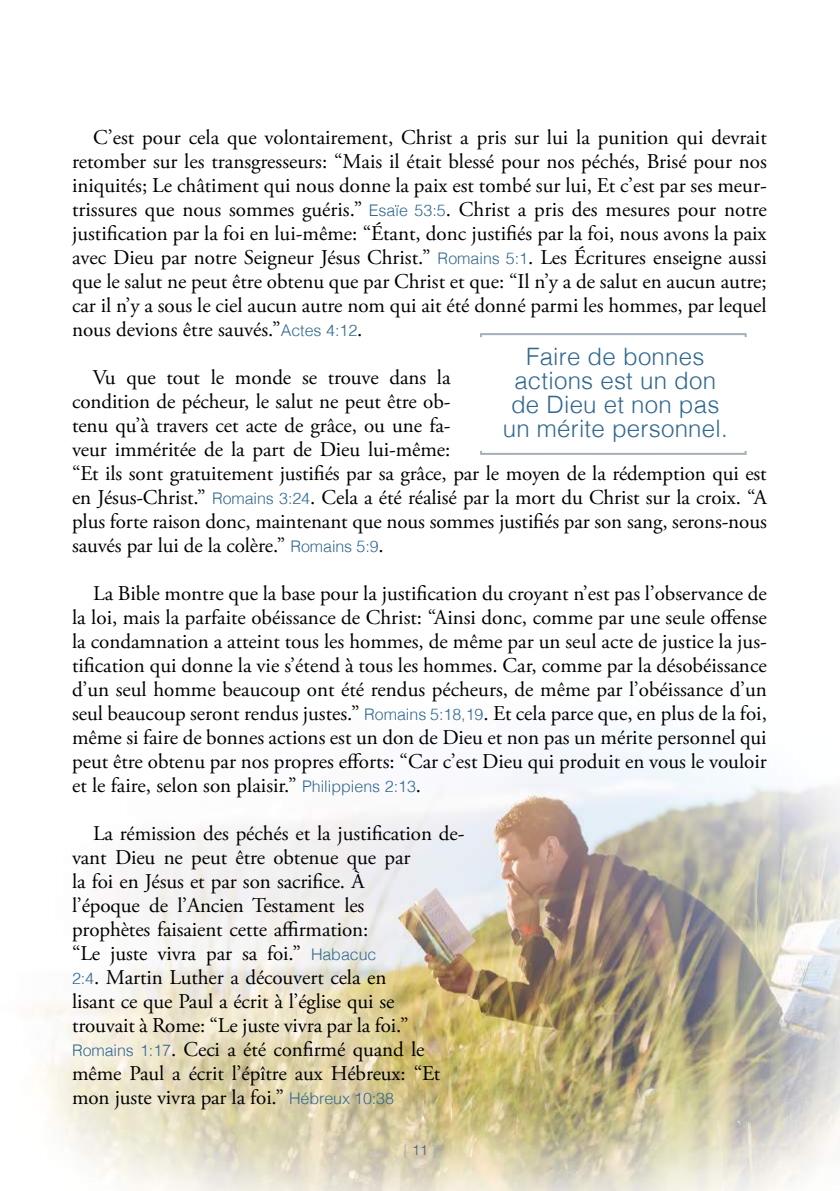
<style>
.page{position:relative;width:840px;height:1191px;background:#fff}
.page>*{position:absolute;margin:0;border:0;box-sizing:border-box;transform-origin:0 0}
.t1{font:300 24px/24px "Helvetica";letter-spacing:.01em;color:#31688e;text-align:center}
.t2{font:21px/24px "Adobe Garamond Pro";letter-spacing:-.005em;color:#000;text-align:justify}
.t3{font:300 14px "Helvetica";color:#a4afb8}
.s1{font-family:"Helvetica";font-weight:300;font-size:16px;color:#31688e}
.s2{color:#31688e}
</style>
<div class="page">
<img style="left:31px;top:736px;width:808px;height:455px">
<div style="left:480px;top:333px;width:266px;height:5px;border:2px solid #a4afb8"></div>
<div style="left:480px;top:450px;width:266px;height:5px;border:2px solid #a4afb8"></div>
<p class="t2" style="left:72px;top:126px;width:696px;text-indent:21px">C’est pour cela que volontairement, Christ a pris sur lui la punition qui devrait retomber sur les transgresseurs: “Mais il était blessé pour nos péchés, Brisé pour nos iniquités; Le châtiment qui nous donne la paix est tombé sur lui, Et c’est par ses meur&shy;trissures que nous sommes guéris.” <span class="s1">Esaïe 53:5</span>. Christ a pris des mesures pour notre justification par la foi en lui-même: “Étant, donc justifiés par la foi, nous avons la paix avec Dieu par notre Seigneur Jésus Christ.” <span class="s1">Romains 5:1</span>. Les Écritures enseigne aussi que le salut ne peut être obtenu que par Christ et que: “Il n’y a de salut en aucun autre; car il n’y a sous le ciel aucun autre nom qui ait été donné parmi les hommes, par lequel nous devions être sauvés.”<span class="s1">Actes 4:12</span>.</p>
<p class="t2" style="left:72px;top:366px;width:696px;text-align:left;text-indent:21px">Vu que tout le monde se trouve dans la<br>condition de pécheur, le salut ne peut être ob-<br>tenu qu’à travers cet acte de grâce, ou une fa-<br>veur imméritée de la part de Dieu lui-même:<br>“Et ils sont gratuitement justifiés par sa grâce, par le moyen de la rédemption qui est en Jésus-Christ.” <span class="s1">Romains 3:24</span>. Cela a été réalisé par la mort du Christ sur la croix. “A plus forte raison donc, maintenant que nous sommes justifiés par son sang, serons-nous sauvés par lui de la colère.” <span class="s1">Romains 5:9</span>.</p>
<p class="t2" style="left:72px;top:582px;width:696px;text-indent:21px">La Bible montre que la base pour la justification du croyant n’est pas l’observance de la loi, mais la parfaite obéissance de Christ: “Ainsi donc, comme par une seule offense la condamnation a atteint tous les hommes, de même par un seul acte de justice la jus&shy;tification qui donne la vie s’étend à tous les hommes. Car, comme par la désobéissance d’un seul homme beaucoup ont été rendus pécheurs, de même par l’obéissance d’un seul beaucoup seront rendus justes.” <span class="s1">Romains 5:18,19</span>. Et cela parce que, en plus de la foi, même si faire de bonnes actions est un don de Dieu et non pas un mérite personnel qui peut être obtenu par nos propres efforts: “Car c’est Dieu qui produit en vous le vouloir et le faire, selon son plaisir.” <span class="s1">Philippiens 2:13</span>.</p>
<p class="t2" style="left:72px;top:822px;width:393px;text-align:left;text-indent:21px">La rémission des péchés et la justification de&shy;vant Dieu ne peut être obtenue que par<br>la foi en Jésus et par son sacrifice. À<br>l’époque de l’Ancien Testament les<br>prophètes faisaient cette affirmation:<br>“Le juste vivra par sa foi.” <span class="s1">Habacuc<br>2:4</span>. Martin Luther a découvert cela en<br>lisant ce que Paul a écrit à l’église qui se<br>trouvait à Rome: “Le juste vivra par la foi.” <span class="s1">Romains 1:17</span>. Ceci a été confirmé quand le même Paul a écrit l’épître aux Hébreux: “Et mon juste vivra par la foi.” <span class="s1">Hébreux 10:38</span></p>
<p class="t1" style="left:502px;top:343px;width:226px">Faire de bonnes actions est un don de Dieu et non pas un mérite personnel.</p>
<p class="t3" style="left:403px;top:1138px;width:34px">[ <span class="s2">11</span> ]</p>
</div>
